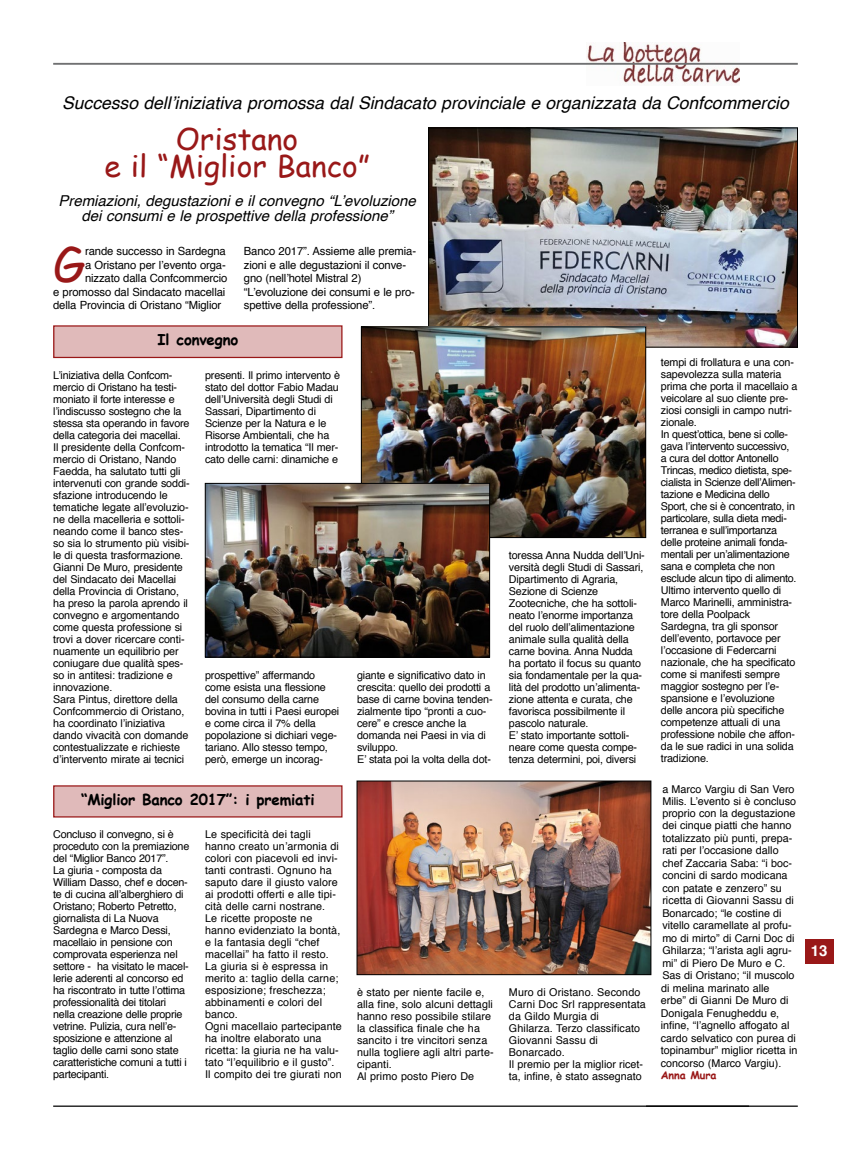
<style>
.page{position:relative;width:851px;height:1170px;background:#fff}
.page>*{position:absolute;margin:0;border:0;box-sizing:border-box;transform-origin:0 0}
.t1{font:47.62px "Comic Sans MS";color:#991818}
.t2{font:30px/27.5px "Comic Sans MS";color:#991818;text-align:center}
.t3{font:italic 17.5px "Helvetica";color:#000}
.t4{font:italic 15px/15px "Helvetica";color:#000;text-align:center}
.t5{font:700 15px "Comic Sans MS";letter-spacing:-.01em;color:#000}
.t6{font:700 15px "Helvetica";color:#fff}
.t7{font:11.25px/13.5px "Helvetica";letter-spacing:-.01em;color:#000}
.t8{font:10.75px/12px "Helvetica";letter-spacing:-.015em;color:#000}
.t9{font:10.75px/12px "Helvetica";letter-spacing:.01em;color:#000}
.t10{font:700 10.75px "Comic Sans MS";letter-spacing:-.01em;color:#991818}
</style>
<div class="page">
<img style="left:586px;top:43px;width:153px;height:41px">
<hr style="left:53px;top:63px;width:744px;height:2px;background:#707172">
<hr style="left:53px;top:1105px;width:744px;height:1px;background:#000">
<div style="left:804px;top:939px;width:29px;height:25px;background:#991818"></div>
<img style="left:358px;top:782px;width:291px;height:190px">
<img style="left:430px;top:130px;width:365px;height:215px">
<div style="left:428px;top:128px;width:369px;height:219px;border:1px solid #000"></div>
<div style="left:54px;top:326px;width:288px;height:31px;background:#e0baba"></div>
<div style="left:53px;top:325px;width:289px;height:33px;border:1px solid #991818"></div>
<div style="left:54px;top:785px;width:288px;height:31px;background:#e0baba"></div>
<div style="left:53px;top:785px;width:289px;height:32px;border:1px solid #991818"></div>
<img style="left:363px;top:328px;width:281px;height:208px">
<div style="left:361px;top:326px;width:285px;height:212px;border:1px solid #000"></div>
<img style="left:207px;top:485px;width:281px;height:170px">
<div style="left:205px;top:483px;width:285px;height:174px;border:1px solid #000"></div>
<h3 class="t3" style="left:62px;top:89px;width:728px">Successo dell’iniziativa promossa dal Sindacato provinciale e organizzata da Confcommercio</h3>
<h2 class="t2" style="left:105px;top:124px;width:267px">Oristano<br>e il “Miglior Banco”</h2>
<h3 class="t4" style="left:58px;top:193px;width:359px">Premiazioni, degustazioni e il convegno “L’evoluzione dei consumi e le prospettive della professione”</h3>
<h1 class="t1" style="left:53px;top:230px;width:34px">G</h1>
<p class="t7" style="left:85px;top:245px;width:142px">rande successo in Sardegna</p>
<p class="t7" style="left:244px;top:245px;width:174px">Banco 2017”. Assieme alle premia&shy;zioni e alle degustazioni il conve&shy;gno (nell’hotel Mistral 2) “L’evoluzione dei consumi e le pro&shy;spettive della professione”.</p>
<p class="t7" style="left:85px;top:258px;width:142px">a Oristano per l’evento orga-</p>
<p class="t7" style="left:85px;top:272px;width:144px">nizzato dalla Confcommercio</p>
<p class="t7" style="left:53px;top:285px;width:174px">e promosso dal Sindacato macellai</p>
<p class="t7" style="left:53px;top:299px;width:169px">della Provincia di Oristano “Miglior</p>
<h3 class="t5" style="left:157px;top:328px;width:82px">Il convegno</h3>
<p class="t8" style="left:53px;top:369px;width:138px">L’iniziativa della Confcom&shy;mercio di Oristano ha testi&shy;moniato il forte interesse e l’indiscusso sostegno che la stessa sta operando in favore della categoria dei macellai.<br>Il presidente della Confcom&shy;mercio di Oristano, Nando<br>Faedda, ha salutato tutti gli intervenuti con grande soddi&shy;sfazione introducendo le tematiche legate all’evoluzio&shy;ne della macelleria e sottoli&shy;neando come il banco stes&shy;so sia lo strumento più visibi&shy;le di questa trasformazione.<br>Gianni De Muro, presidente del Sindacato dei Macellai della Provincia di Oristano, ha preso la parola aprendo il convegno e argomentando come questa professione si trovi a dover ricercare conti&shy;nuamente un equilibrio per coniugare due qualità spes&shy;so in antitesi: tradizione e innovazione.<br>Sara Pintus, direttore della<br>Confcommercio di Oristano, ha coordinato l’iniziativa dando vivacità con domande contestualizzate e richieste d’intervento mirate ai tecnici</p>
<p class="t8" style="left:205px;top:369px;width:136px">presenti. Il primo intervento è stato del dottor Fabio Madau dell’Università degli Studi di<br>Sassari, Dipartimento di<br>Scienze per la Natura e le<br>Risorse Ambientali, che ha introdotto la tematica “Il mer&shy;cato delle carni: dinamiche e</p>
<p class="t8" style="left:205px;top:669px;width:136px">prospettive” affermando come esista una flessione del consumo della carne bovina in tutti i Paesi europei e come circa il 7% della popolazione si dichiari vege&shy;tariano. Allo stesso tempo, però, emerge un incorag-</p>
<p class="t8" style="left:357px;top:669px;width:137px">giante e significativo dato in crescita: quello dei prodotti a base di carne bovina tenden&shy;zialmente tipo “pronti a cuo&shy;cere” e cresce anche la domanda nei Paesi in via di sviluppo.<br>E’ stata poi la volta della dot-</p>
<h3 class="t5" style="left:81px;top:788px;width:235px">“Miglior Banco 2017”: i premiati</h3>
<p class="t8" style="left:509px;top:549px;width:137px">toressa Anna Nudda dell’Uni&shy;versità degli Studi di Sassari,<br>Dipartimento di Agraria,<br>Sezione di Scienze<br>Zootecniche, che ha sottoli&shy;neato l’enorme importanza del ruolo dell’alimentazione animale sulla qualità della carne bovina. Anna Nudda ha portato il focus su quanto sia fondamentale per la qua&shy;lità del prodotto un’alimenta&shy;zione attenta e curata, che favorisca possibilmente il pascolo naturale.<br>E’ stato importante sottoli&shy;neare come questa compe&shy;tenza determini, poi, diversi</p>
<p class="t8" style="left:53px;top:828px;width:138px">Concluso il convegno, si è proceduto con la premiazione del “Miglior Banco 2017”.<br>La giuria - composta da<br>William Dasso, chef e docen&shy;te di cucina all’alberghiero di<br>Oristano; Roberto Petretto, giornalista di La Nuova<br>Sardegna e Marco Dessi, macellaio in pensione con comprovata esperienza nel settore - ha visitato le macel&shy;lerie aderenti al concorso ed ha riscontrato in tutte l’ottima professionalità dei titolari nella creazione delle proprie vetrine. Pulizia, cura nell’e&shy;sposizione e attenzione al taglio delle carni sono state caratteristiche comuni a tutti i partecipanti.</p>
<p class="t9" style="left:205px;top:828px;width:138px">Le specificità dei tagli hanno creato un’armonia di colori con piacevoli ed invi&shy;tanti contrasti. Ognuno ha saputo dare il giusto valore ai prodotti offerti e alle tipi&shy;cità delle carni nostrane.<br>Le ricette proposte ne hanno evidenziato la bontà, e la fantasia degli “chef macellai” ha fatto il resto.<br>La giuria si è espressa in merito a: taglio della carne; esposizione; freschezza; abbinamenti e colori del banco.<br>Ogni macellaio partecipante ha inoltre elaborato una ricetta: la giuria ne ha valu&shy;tato “l’equilibrio e il gusto”.<br>Il compito dei tre giurati non</p>
<p class="t9" style="left:357px;top:986px;width:138px">è stato per niente facile e, alla fine, solo alcuni dettagli hanno reso possibile stilare la classifica finale che ha sancito i tre vincitori senza nulla togliere agli altri parte&shy;cipanti.<br>Al primo posto Piero De</p>
<p class="t9" style="left:509px;top:986px;width:138px">Muro di Oristano. Secondo<br>Carni Doc Srl rappresentata da Gildo Murgia di<br>Ghilarza. Terzo classificato<br>Giovanni Sassu di<br>Bonarcado.<br>Il premio per la miglior ricet&shy;ta, infine, è stato assegnato</p>
<p class="t8" style="left:660px;top:356px;width:138px">tempi di frollatura e una con&shy;sapevolezza sulla materia prima che porta il macellaio a veicolare al suo cliente pre&shy;ziosi consigli in campo nutri&shy;zionale.<br>In quest’ottica, bene si colle&shy;gava l’intervento successivo, a cura del dottor Antonello<br>Trincas, medico dietista, spe&shy;cialista in Scienze dell’Alimen&shy;tazione e Medicina dello<br>Sport, che si è concentrato, in particolare, sulla dieta medi&shy;terranea e sull’importanza delle proteine animali fonda&shy;mentali per un’alimentazione sana e completa che non esclude alcun tipo di alimento.<br>Ultimo intervento quello di<br>Marco Marinelli, amministra&shy;tore della Poolpack<br>Sardegna, tra gli sponsor dell’evento, portavoce per l’occasione di Federcarni nazionale, che ha specificato come si manifesti sempre maggior sostegno per l’e&shy;spansione e l’evoluzione delle ancora più specifiche competenze attuali di una professione nobile che affon&shy;da le sue radici in una solida tradizione.</p>
<p class="t8" style="left:660px;top:782px;width:138px;line-height:12.5px">a Marco Vargiu di San Vero<br>Milis. L’evento si è concluso proprio con la degustazione dei cinque piatti che hanno totalizzato più punti, prepa&shy;rati per l’occasione dallo chef Zaccaria Saba: “i boc&shy;concini di sardo modicana con patate e zenzero” su ricetta di Giovanni Sassu di<br>Bonarcado; “le costine di vitello caramellate al profu&shy;mo di mirto” di Carni Doc di<br>Ghilarza; “l’arista agli agru&shy;mi” di Piero De Muro e C.<br>Sas di Oristano; “il muscolo di melina marinato alle<br>erbe” di Gianni De Muro di<br>Donigala Fenugheddu e, infine, “l’agnello affogato al cardo selvatico con purea di topinambur” miglior ricetta in concorso (Marco Vargiu).</p>
<p class="t10" style="left:660px;top:1067px;width:57px">Anna Mura</p>
<h3 class="t6" style="left:810px;top:938px;width:18px">13</h3>
</div>
